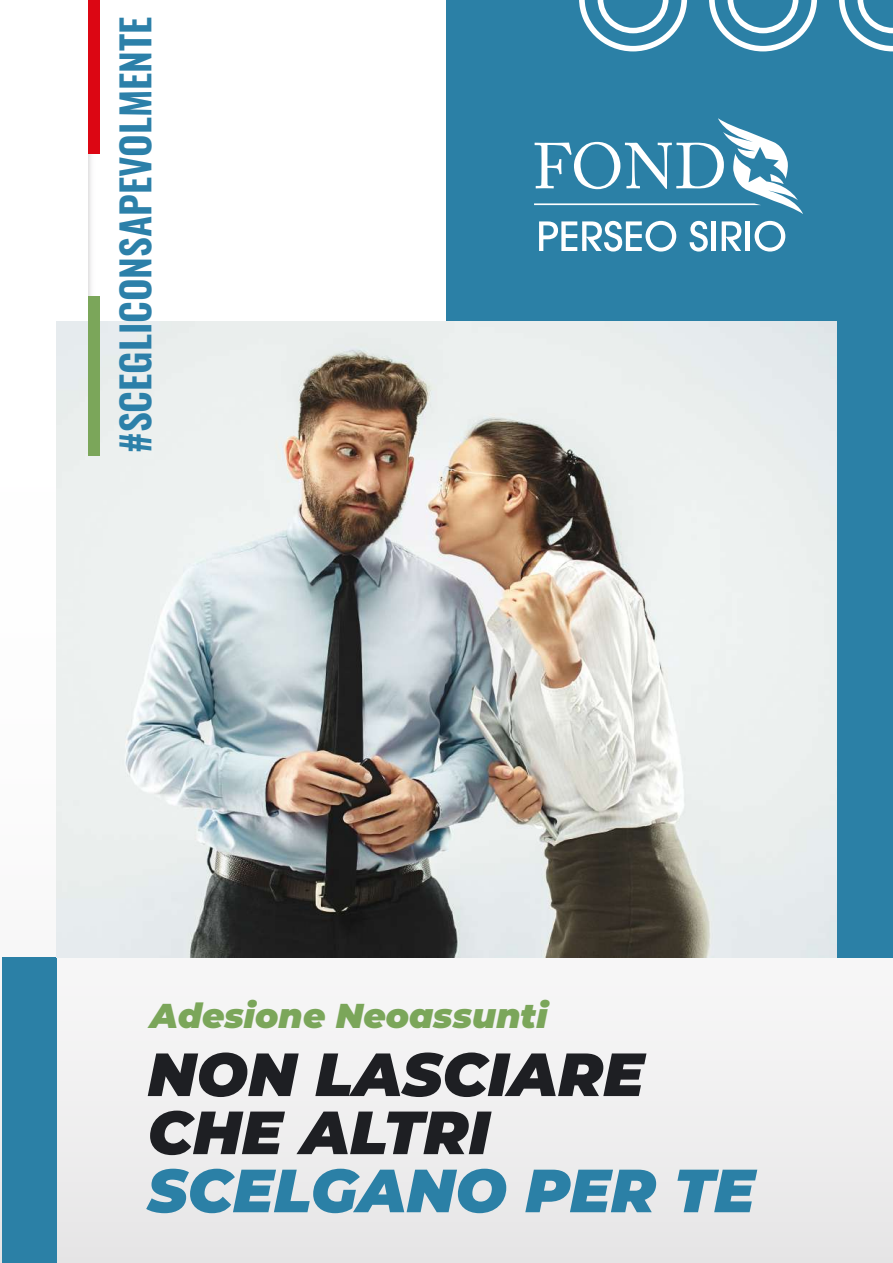
<style>
.page{position:relative;width:893px;height:1263px;background:#fff}
.page>*{position:absolute;margin:0;border:0;box-sizing:border-box;transform-origin:0 0}
.t1{font:italic 900 60.75px/58.1px "Montserrat";color:#1e1f23}
.t2{font:italic 900 60.75px "Montserrat";color:#2b80a6}
.t3{font:600 39.3px "Oswald";color:#2c80a9}
.t4{font:italic 900 34.5px "Montserrat";color:#7ba65a}
</style>
<div class="page">
<div style="left:0;top:0;width:893px;height:1263px;background:linear-gradient(to bottom,#fff,#efeff0)"></div>
<div style="left:446px;top:0;width:447px;height:957px;background:#2b80a6"></div>
<div style="left:3px;top:957px;width:54px;height:306px;background:#2b80a6"></div>
<img style="left:57px;top:322px;width:779px;height:635px">
<svg style="left:534px;top:118px;width:269px;height:96px"></svg>
<svg style="left:539px;top:221px;width:137px;height:31px"></svg>
<svg style="left:690px;top:221px;width:18px;height:31px"></svg>
<hr style="left:712px;top:221px;width:4px;height:30px;background:#fff">
<svg style="left:722px;top:221px;width:19px;height:30px"></svg>
<hr style="left:746px;top:221px;width:4px;height:30px;background:#fff">
<svg style="left:755px;top:221px;width:30px;height:31px"></svg>
<div style="left:88px;top:296px;width:12px;height:159px;background:#7ba65a"></div>
<svg style="left:88px;top:153px;width:12px;height:143px"></svg>
<div style="left:88px;top:0;width:12px;height:153px;background:#dc0613"></div>
<svg style="left:839px;top:0;width:54px;height:51px"></svg>
<svg style="left:579px;top:0;width:108px;height:51px"></svg>
<svg style="left:709px;top:0;width:108px;height:51px"></svg>
<p class="t3" style="left:115px;top:453px;width:438px;rotate:-90deg">#SCEGLICONSAPEVOLMENTE</p>
<p class="t4" style="left:150px;top:989px;width:399px">Adesione Neoassunti</p>
<h1 class="t1" style="left:148px;top:1041px;width:498px">NON LASCIARE<br>CHE ALTRI</h1>
<h1 class="t2" style="left:148px;top:1145px;width:609px">SCELGANO PER TE</h1>
</div>
